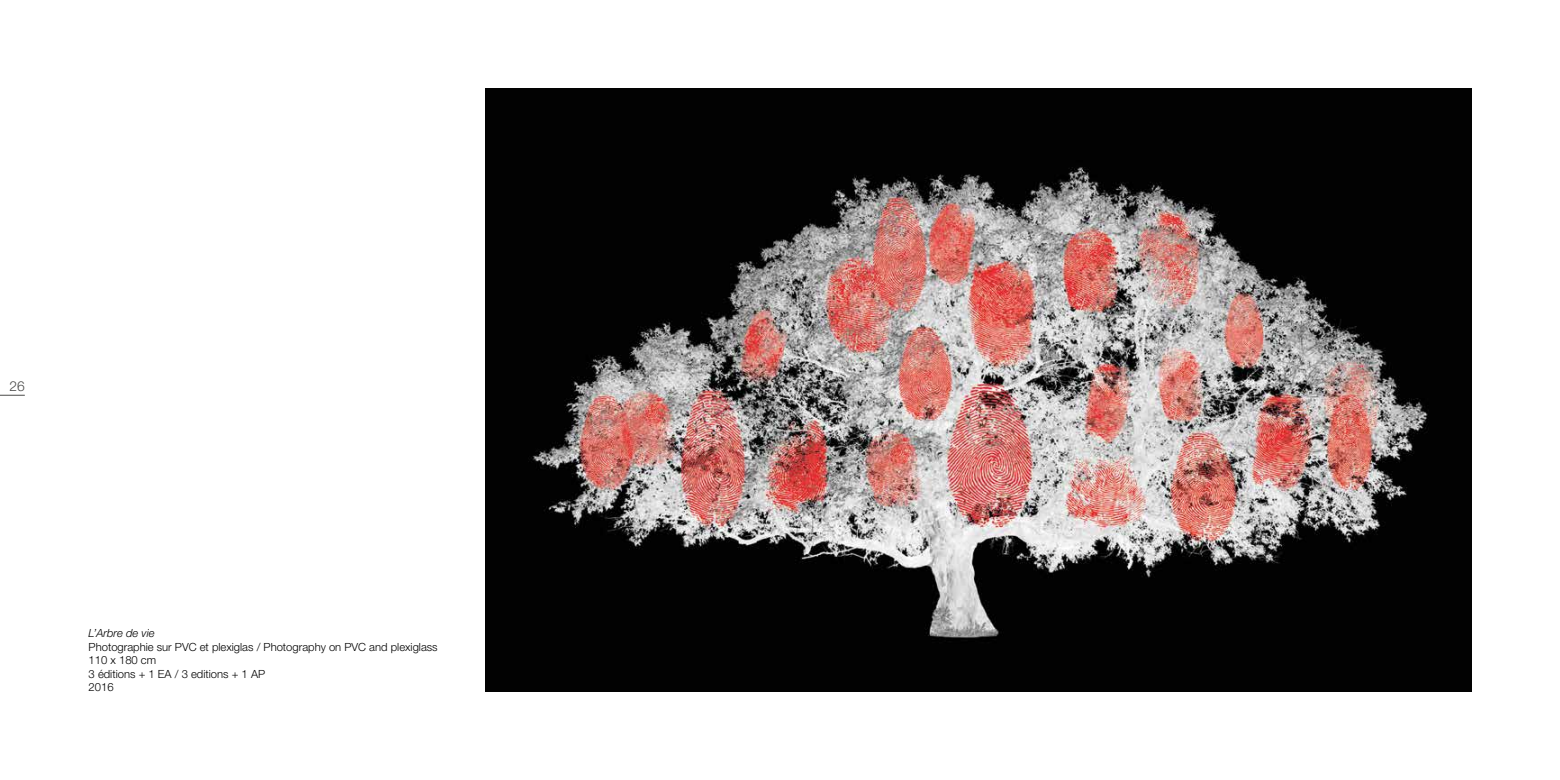
<style>
.page{position:relative;width:1560px;height:780px;background:#fff}
.page>*{position:absolute;margin:0;border:0;box-sizing:border-box;transform-origin:0 0}
.t1{font:300 13.75px "Helvetica Neue LT Std";color:#4a4a49}
.t2{font:300 11.25px/13.5px "Helvetica Neue LT Std";color:#000}
.t3{font:italic 300 11.25px "Helvetica Neue LT Pro";color:#000}
</style>
<div class="page">
<svg style="left:0;top:395px;width:25px;height:1px"></svg>
<img style="left:485px;top:89px;width:985px;height:602px">
<p class="t1" style="left:10px;top:378px;width:17px">26</p>
<p class="t3" style="left:89px;top:626px;width:68px">L’Arbre de vie</p>
<p class="t2" style="left:89px;top:639px;width:350px">Photographie sur PVC et plexiglas / Photography on PVC and plexiglass<br>110 x 180 cm<br>3 éditions + 1 EA / 3 editions + 1 AP<br>2016</p>
</div>
